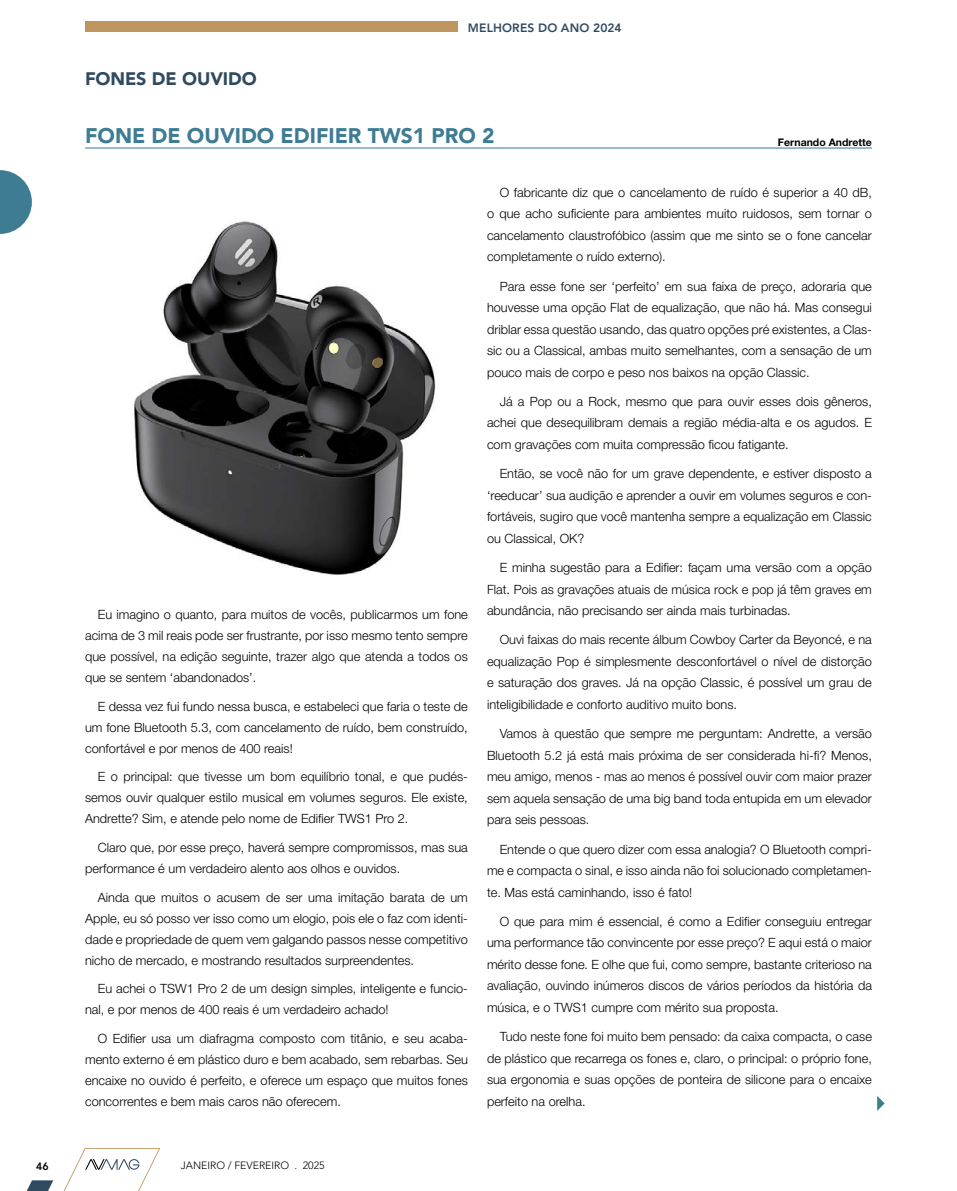
<style>
.page{position:relative;width:957px;height:1191px;background:#fff}
.page>*{position:absolute;margin:0;border:0;box-sizing:border-box;transform-origin:0 0}
.t1{font:900 21px "Avenir LT Std";color:#3e7c94}
.t2{font:900 18px "Avenir LT Std";letter-spacing:-.005em;color:#304b60}
.t3{font:300 12.75px/21.6px "Helvetica Neue LT Std";color:#000;text-align:justify}
.t4{font:800 12px "Avenir LT Std";letter-spacing:.015em;color:#304b60}
.t5{font:300 10.5px "Avenir LT Std";color:#000}
.t6{font:700 10.5px "Helvetica Neue LT Std";color:#000}
.t7{font:800 10.5px "Avenir LT Std";color:#000}
</style>
<div class="page">
<svg style="left:0;top:170px;width:32px;height:64px"></svg>
<div style="left:85px;top:21px;width:372px;height:11px;background:#be955f"></div>
<svg style="left:26px;top:1148px;width:134px;height:43px"></svg>
<hr style="left:85px;top:147px;width:787px;height:2px;background:#92b6c7">
<svg style="left:877px;top:1096px;width:7px;height:14px"></svg>
<img style="left:134px;top:221px;width:302px;height:353px">
<p class="t7" style="left:36px;top:1160px;width:14px">46</p>
<h2 class="t2" style="left:85px;top:68px;width:173px">FONES DE OUVIDO</h2>
<p class="t4" style="left:468px;top:21px;width:155px">MELHORES DO ANO 2024</p>
<h1 class="t1" style="left:85px;top:123px;width:411px">FONE DE OUVIDO EDIFIER TWS1 PRO 2</h1>
<p class="t6" style="left:778px;top:135px;width:95px">Fernando Andrette</p>
<p class="t3" style="left:85px;top:603px;width:384px;line-height:21px;text-indent:13px">Eu imagino o quanto, para muitos de vocês, publicarmos um fone acima de 3 mil reais pode ser frustrante, por isso mesmo tento sempre que possível, na edição seguinte, trazer algo que atenda a todos os que se sentem ‘abandonados’.</p>
<p class="t3" style="left:85px;top:695px;width:384px;line-height:21px;text-indent:13px">E dessa vez fui fundo nessa busca, e estabeleci que faria o teste de um fone Bluetooth 5.3, com cancelamento de ruído, bem construído, confortável e por menos de 400 reais!</p>
<p class="t3" style="left:85px;top:766px;width:384px;line-height:21px;text-indent:13px">E o principal: que tivesse um bom equilíbrio tonal, e que pudés&shy;semos ouvir qualquer estilo musical em volumes seguros. Ele existe, Andrette? Sim, e atende pelo nome de Edifier TWS1 Pro 2.</p>
<p class="t3" style="left:85px;top:836px;width:384px;line-height:21px;text-indent:13px">Claro que, por esse preço, haverá sempre compromissos, mas sua performance é um verdadeiro alento aos olhos e ouvidos.</p>
<p class="t3" style="left:85px;top:886px;width:384px;line-height:21px;text-indent:13px">Ainda que muitos o acusem de ser uma imitação barata de um Apple, eu só posso ver isso como um elogio, pois ele o faz com identi&shy;dade e propriedade de quem vem galgando passos nesse competitivo nicho de mercado, e mostrando resultados surpreendentes.</p>
<p class="t3" style="left:85px;top:978px;width:384px;line-height:21px;text-indent:13px">Eu achei o TSW1 Pro 2 de um design simples, inteligente e funcio&shy;nal, e por menos de 400 reais é um verdadeiro achado!</p>
<p class="t3" style="left:85px;top:1027px;width:384px;line-height:21px;text-indent:13px">O Edifier usa um diafragma composto com titânio, e seu acaba&shy;mento externo é em plástico duro e bem acabado, sem rebarbas. Seu encaixe no ouvido é perfeito, e oferece um espaço que muitos fones concorrentes e bem mais caros não oferecem.</p>
<p class="t3" style="left:487px;top:181px;width:386px;text-indent:13px">O fabricante diz que o cancelamento de ruído é superior a 40 dB, o que acho suficiente para ambientes muito ruidosos, sem tornar o cancelamento claustrofóbico (assim que me sinto se o fone cancelar completamente o ruído externo).</p>
<p class="t3" style="left:487px;top:275px;width:386px;text-indent:13px">Para esse fone ser ‘perfeito’ em sua faixa de preço, adoraria que houvesse uma opção Flat de equalização, que não há. Mas consegui driblar essa questão usando, das quatro opções pré existentes, a Clas&shy;sic ou a Classical, ambas muito semelhantes, com a sensação de um pouco mais de corpo e peso nos baixos na opção Classic.</p>
<p class="t3" style="left:487px;top:390px;width:386px;text-indent:13px">Já a Pop ou a Rock, mesmo que para ouvir esses dois gêneros, achei que desequilibram demais a região média-alta e os agudos. E com gravações com muita compressão ficou fatigante.</p>
<p class="t3" style="left:487px;top:462px;width:386px;text-indent:13px">Então, se você não for um grave dependente, e estiver disposto a ‘reeducar’ sua audição e aprender a ouvir em volumes seguros e con&shy;fortáveis, sugiro que você mantenha sempre a equalização em Classic ou Classical, OK?</p>
<p class="t3" style="left:487px;top:556px;width:386px;text-indent:13px">E minha sugestão para a Edifier: façam uma versão com a opção Flat. Pois as gravações atuais de música rock e pop já têm graves em abundância, não precisando ser ainda mais turbinadas.</p>
<p class="t3" style="left:487px;top:628px;width:386px;text-indent:13px">Ouvi faixas do mais recente álbum Cowboy Carter da Beyoncé, e na equalização Pop é simplesmente desconfortável o nível de distorção e saturação dos graves. Já na opção Classic, é possível um grau de inteligibilidade e conforto auditivo muito bons.</p>
<p class="t3" style="left:487px;top:722px;width:386px;text-indent:13px">Vamos à questão que sempre me perguntam: Andrette, a versão Bluetooth 5.2 já está mais próxima de ser considerada hi-fi? Menos, meu amigo, menos - mas ao menos é possível ouvir com maior prazer sem aquela sensação de uma big band toda entupida em um elevador para seis pessoas.</p>
<p class="t3" style="left:487px;top:838px;width:386px;text-indent:13px">Entende o que quero dizer com essa analogia? O Bluetooth compri&shy;me e compacta o sinal, e isso ainda não foi solucionado completamen&shy;te. Mas está caminhando, isso é fato!</p>
<p class="t3" style="left:487px;top:910px;width:386px;text-indent:13px">O que para mim é essencial, é como a Edifier conseguiu entregar uma performance tão convincente por esse preço? E aqui está o maior mérito desse fone. E olhe que fui, como sempre, bastante criterioso na avaliação, ouvindo inúmeros discos de vários períodos da história da música, e o TWS1 cumpre com mérito sua proposta.</p>
<p class="t3" style="left:487px;top:1025px;width:386px;text-indent:13px">Tudo neste fone foi muito bem pensado: da caixa compacta, o case de plástico que recarrega os fones e, claro, o principal: o próprio fone, sua ergonomia e suas opções de ponteira de silicone para o encaixe perfeito na orelha.</p>
<p class="t5" style="left:181px;top:1159px;width:145px">JANEIRO / FEVEREIRO . 2025</p>
</div>
